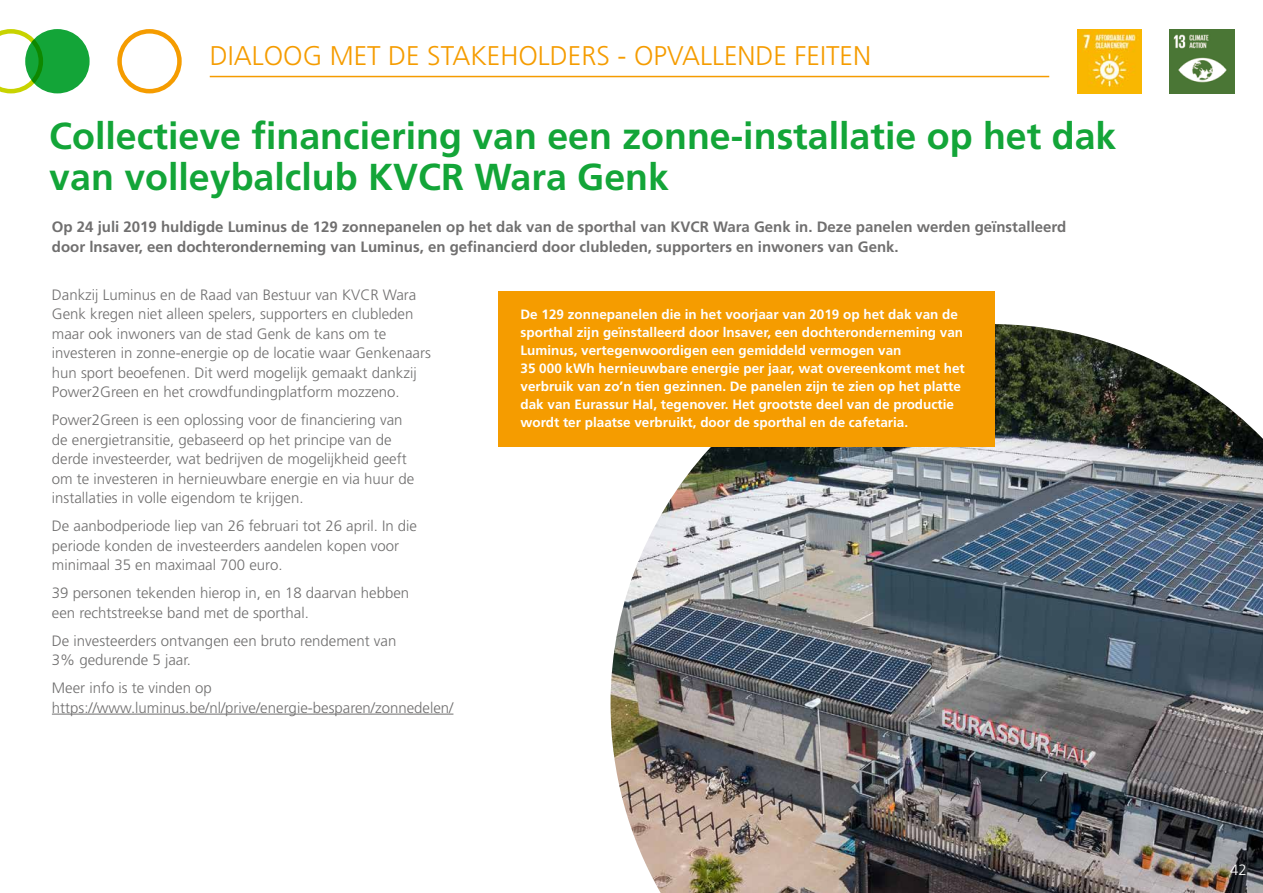
<style>
.page{position:relative;width:1263px;height:893px;background:#fff}
.page>*{position:absolute;margin:0;border:0;box-sizing:border-box;transform-origin:0 0}
.t1{font:700 37.5px/40.5px "Frutiger LT Std";color:#13a538}
.t2{font:300 27px "Frutiger LT Std";color:#f59c00}
.t3{font:300 15px/19.5px "Frutiger LT Std";color:#706f6f}
.t4{font:700 15px/19.5px "Frutiger LT Std";color:#706f6f}
.t5{font:300 15px "Frutiger LT Std";color:#fff}
.t6{font:700 13.5px/18px "Frutiger LT Std";color:#fff}
</style>
<div class="page">
<div style="left:25px;top:29px;width:65px;height:64px;background:#13a538;border-radius:50%"></div>
<svg style="left:0;top:29px;width:43px;height:64px"></svg>
<svg style="left:117px;top:29px;width:65px;height:64px"></svg>
<img style="left:1170px;top:29px;width:64px;height:64px">
<img style="left:1077px;top:29px;width:65px;height:64px">
<hr style="left:210px;top:76px;width:839px;height:1px;background:#f59c00">
<hr style="left:52px;top:714px;width:401px;height:1px;background:#706f6f">
<img style="left:610px;top:324px;width:653px;height:569px">
<div style="left:499px;top:291px;width:496px;height:155px;background:#f59c00"></div>
<h2 class="t2" style="left:210px;top:40px;width:663px">DIALOOG MET DE STAKEHOLDERS - OPVALLENDE FEITEN</h2>
<h1 class="t1" style="left:49px;top:116px;width:1068px">Collectieve financiering van een zonne-installatie op het dak van volleybalclub KVCR Wara Genk</h1>
<p class="t4" style="left:52px;top:217px;width:1016px">Op 24 juli 2019 huldigde Luminus de 129 zonnepanelen op het dak van de sporthal van KVCR Wara Genk in. Deze panelen werden geïnstalleerd door lnsaver, een dochteronderneming van Luminus, en gefinancierd door clubleden, supporters en inwoners van Genk.</p>
<p class="t3" style="left:52px;top:285px;width:380px">Dankzij Luminus en de Raad van Bestuur van KVCR Wara Genk kregen niet alleen spelers, supporters en clubleden maar ook inwoners van de stad Genk de kans om te investeren in zonne-energie op de locatie waar Genkenaars hun sport beoefenen. Dit werd mogelijk gemaakt dankzij Power2Green en het crowdfundingplatform mozzeno.</p>
<p class="t3" style="left:52px;top:410px;width:364px">Power2Green is een oplossing voor de financiering van de energietransitie, gebaseerd op het principe van de derde investeerder, wat bedrijven de mogelijkheid geeft om te investeren in hernieuwbare energie en via huur de installaties in volle eigendom te krijgen.</p>
<p class="t3" style="left:52px;top:516px;width:367px">De aanbodperiode liep van 26 februari tot 26 april. In die periode konden de investeerders aandelen kopen voor minimaal 35 en maximaal 700 euro.</p>
<p class="t3" style="left:52px;top:583px;width:359px">39 personen tekenden hierop in, en 18 daarvan hebben een rechtstreekse band met de sporthal.</p>
<p class="t3" style="left:52px;top:631px;width:346px">De investeerders ontvangen een bruto rendement van<br>3% gedurende 5 jaar.</p>
<p class="t3" style="left:52px;top:678px;width:403px">Meer info is te vinden op https://www.luminus.be/nl/prive/energie-besparen/zonnedelen/</p>
<p class="t6" style="left:520px;top:305px;width:446px">De 129 zonnepanelen die in het voorjaar van 2019 op het dak van de sporthal zijn geïnstalleerd door lnsaver, een dochteronderneming van Luminus, vertegenwoordigen een gemiddeld vermogen van<br>35 000 kWh hernieuwbare energie per jaar, wat overeenkomt met het verbruik van zo’n tien gezinnen. De panelen zijn te zien op het platte dak van Eurassur Hal, tegenover. Het grootste deel van de productie wordt ter plaatse verbruikt, door de sporthal en de cafetaria.</p>
<p class="t5" style="left:1230px;top:861px;width:18px">42</p>
</div>
